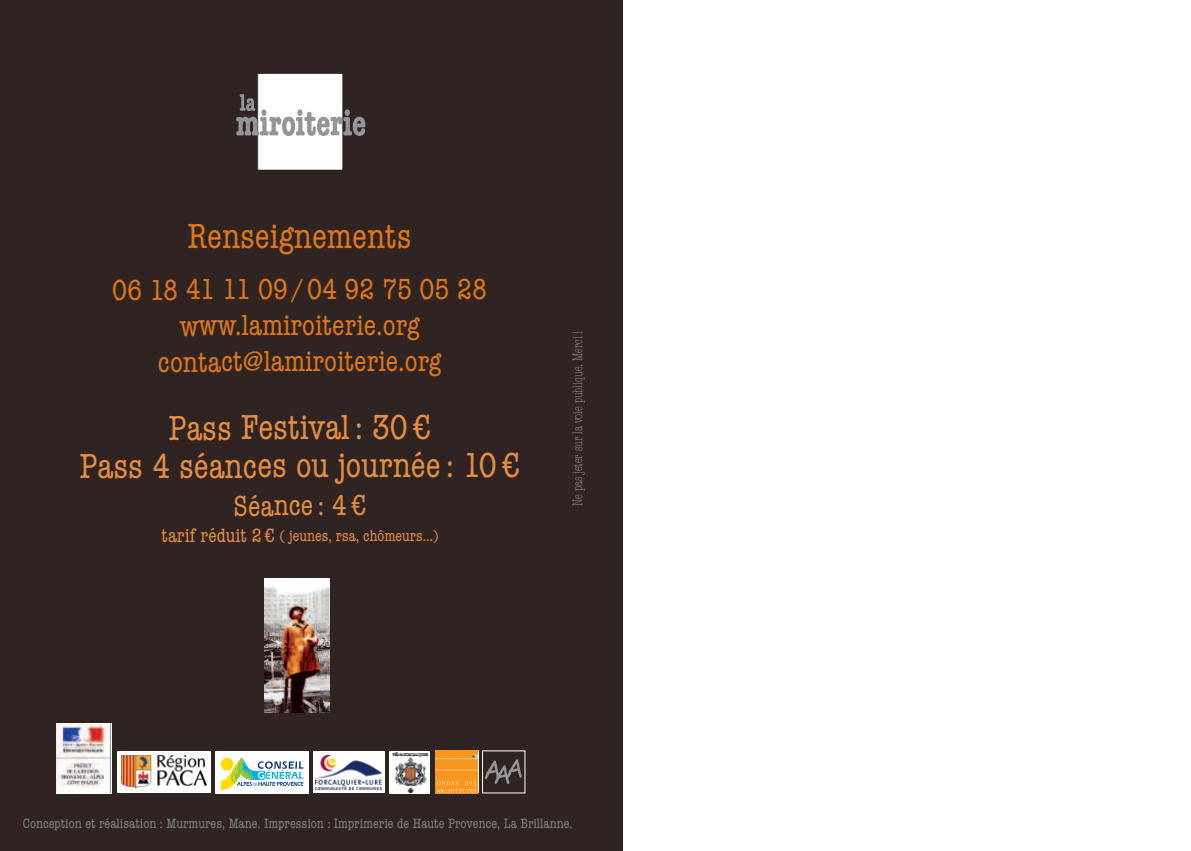
<style>
.page{position:relative;width:1191px;height:851px;background:#fff}
.page>*{position:absolute;margin:0;border:0;box-sizing:border-box;transform-origin:0 0}
.t1{font:condensed 36px/38px "American Typewriter";letter-spacing:-.005em;color:#e58d43;text-align:center}
.t2{font:condensed 36px "American Typewriter";color:#df771b}
.t3{font:condensed 30px/36px "American Typewriter";letter-spacing:-.005em;color:#df771b;text-align:center}
.t4{font:condensed 30px "American Typewriter";letter-spacing:-.005em;color:#e58d43}
.t5{font:condensed 16px "American Typewriter";letter-spacing:-.005em;color:#e58d43}
.t6{font:condensed 14px "American Typewriter";color:#808285}
.t7{font:300 condensed 14px "American Typewriter";color:#bcbdc0;scale:.83 1}
.s1{font-size:20px}
</style>
<div class="page">
<div style="left:0;top:0;width:623px;height:850px;background:#2f2422"></div>
<img style="left:56px;top:723px;width:55px;height:69px">
<div style="left:117px;top:751px;width:94px;height:42px;background:#fff"></div>
<img style="left:122px;top:755px;width:85px;height:32px">
<div style="left:215px;top:751px;width:94px;height:42px;background:#fff"></div>
<svg style="left:221px;top:757px;width:82px;height:32px"></svg>
<div style="left:313px;top:751px;width:71px;height:42px;background:#fff"></div>
<img style="left:316px;top:755px;width:66px;height:34px">
<div style="left:389px;top:751px;width:41px;height:42px;background:#fff"></div>
<img style="left:392px;top:752px;width:36px;height:40px">
<img style="left:435px;top:750px;width:43px;height:43px">
<svg style="left:485px;top:759px;width:37px;height:25px"></svg>
<div style="left:258px;top:73px;width:85px;height:97px;background:#fff"></div>
<div style="left:257px;top:73px;width:86px;height:97px;border:1px solid #231f20"></div>
<svg style="left:236px;top:94px;width:129px;height:42px"></svg>
<div style="left:264px;top:578px;width:66px;height:134px;background:#fff"></div>
<img style="left:264px;top:586px;width:66px;height:126px">
<h1 class="t2" style="left:187px;top:209px;width:226px">Renseignements</h1>
<h2 class="t3" style="left:112px;top:270px;width:376px">06 18 41 11 09/04 92 75 05 28 www.lamiroiterie.org contact@lamiroiterie.org</h2>
<h1 class="t1" style="left:80px;top:407px;width:442px">Pass Festival : 30 €<br>Pass 4 séances ou journée : 10 €</h1>
<h2 class="t4" style="left:234px;top:483px;width:134px">Séance : 4 €</h2>
<p class="t5" style="left:162px;top:524px;width:278px"><span class="s1">tarif réduit 2 €</span> ( jeunes, rsa, chômeurs…)</p>
<p class="t7" style="left:568px;top:505px;width:212px;rotate:-90deg">Ne pas jeter sur la voie publique. Merci !</p>
<p class="t6" style="left:23px;top:812px;width:551px">Conception et réalisation : Murmures, Mane. Impression : Imprimerie de Haute Provence, La Brillanne.</p>
</div>
